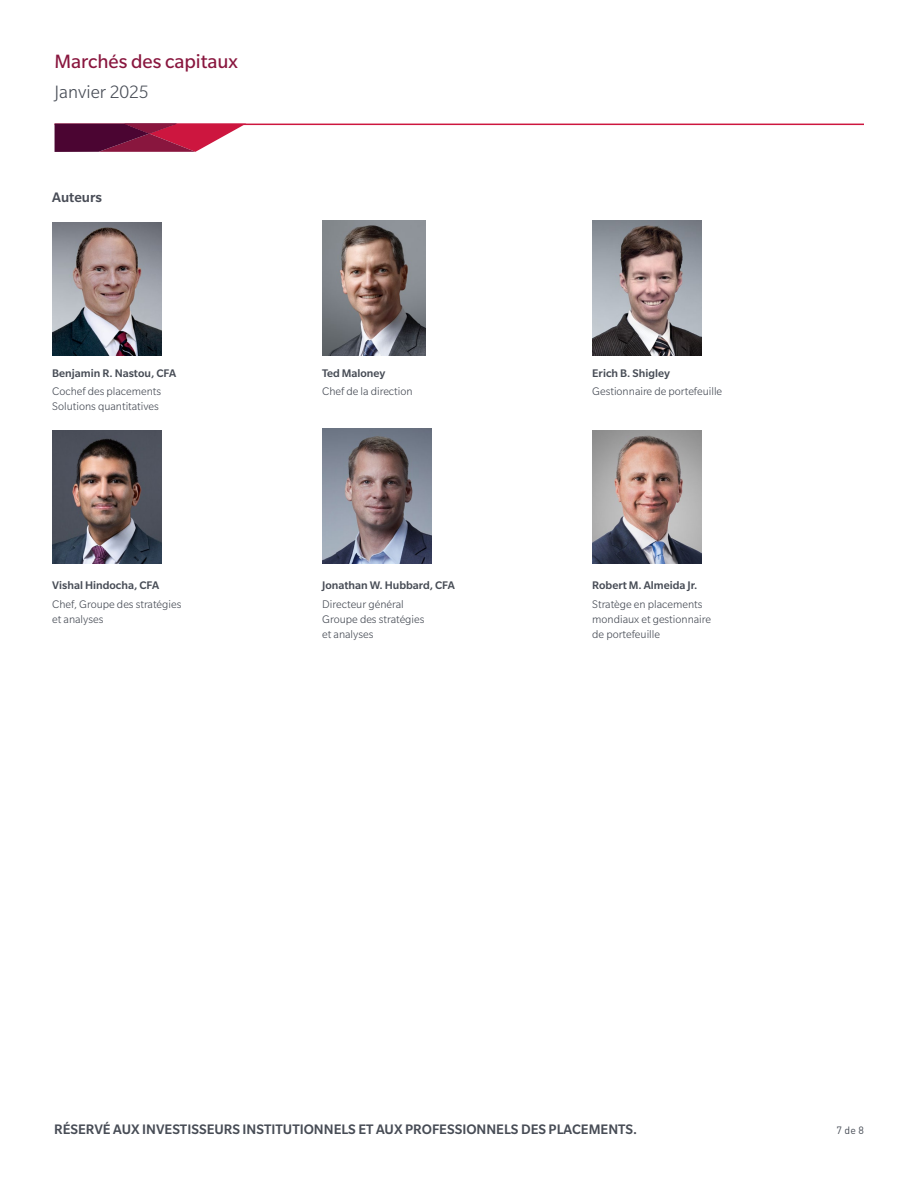
<style>
.page{position:relative;width:918px;height:1188px;background:#fff}
.page>*{position:absolute;margin:0;border:0;box-sizing:border-box;transform-origin:0 0}
.t1{font:21px "Slate Std";color:#89163e}
.t2{font:300 19.5px "Slate Std";color:#474c55}
.t3{font:500 15px "Slate Std";color:#474c55}
.t4{font:500 15px "Slate Std";color:#484c56}
.author_title{font:300 12px/15px "Slate Std";color:#474c55}
.Author_Name_8_10{font:500 12px "Slate Std";color:#474c55}
.Author_Title_8_10{font:300 12px "Slate Std";color:#474c55}
.t5{font:10.5px "DINOT";color:#474c55}
</style>
<div class="page">
<hr style="left:55px;top:124px;width:809px;height:1px;background:#cd163f">
<svg style="left:55px;top:124px;width:191px;height:28px"></svg>
<img style="left:52px;top:222px;width:110px;height:134px">
<img style="left:322px;top:220px;width:104px;height:136px">
<img style="left:592px;top:220px;width:110px;height:136px">
<img style="left:52px;top:430px;width:110px;height:134px">
<img style="left:322px;top:428px;width:110px;height:136px">
<img style="left:592px;top:431px;width:110px;height:133px">
<h1 class="t1" style="left:55px;top:51px;width:185px">Marchés des capitaux</h1>
<h2 class="t2" style="left:55px;top:82px;width:96px">Janvier 2025</h2>
<p class="t4" style="left:52px;top:190px;width:51px">Auteurs</p>
<p class="Author_Name_8_10" style="left:52px;top:367px;width:125px">Benjamin R. Nastou, CFA</p>
<p class="author_title" style="left:52px;top:384px;width:110px">Cochef des placements</p>
<p class="author_title" style="left:52px;top:399px;width:108px">Solutions quantitatives</p>
<p class="Author_Name_8_10" style="left:52px;top:579px;width:108px">Vishal Hindocha, CFA</p>
<p class="author_title" style="left:52px;top:596px;width:131px">Chef, Groupe des stratégies et analyses</p>
<p class="Author_Name_8_10" style="left:322px;top:367px;width:65px">Ted Maloney</p>
<p class="Author_Title_8_10" style="left:322px;top:385px;width:92px">Chef de la direction</p>
<p class="Author_Name_8_10" style="left:322px;top:579px;width:134px">Jonathan W. Hubbard, CFA</p>
<p class="author_title" style="left:322px;top:596px;width:83px">Directeur général</p>
<p class="author_title" style="left:322px;top:611px;width:104px">Groupe des stratégies et analyses</p>
<p class="Author_Name_8_10" style="left:592px;top:367px;width:79px">Erich B. Shigley</p>
<p class="author_title" style="left:592px;top:384px;width:131px">Gestionnaire de portefeuille</p>
<p class="Author_Name_8_10" style="left:592px;top:579px;width:107px">Robert M. Almeida Jr.</p>
<p class="author_title" style="left:592px;top:596px;width:120px">Stratège en placements mondiaux et gestionnaire de portefeuille</p>
<p class="t3" style="left:54px;top:1122px;width:584px">RÉSERVÉ AUX INVESTISSEURS INSTITUTIONNELS ET AUX PROFESSIONNELS DES PLACEMENTS.</p>
<p class="t5" style="left:837px;top:1124px;width:29px">7 de 8</p>
</div>
